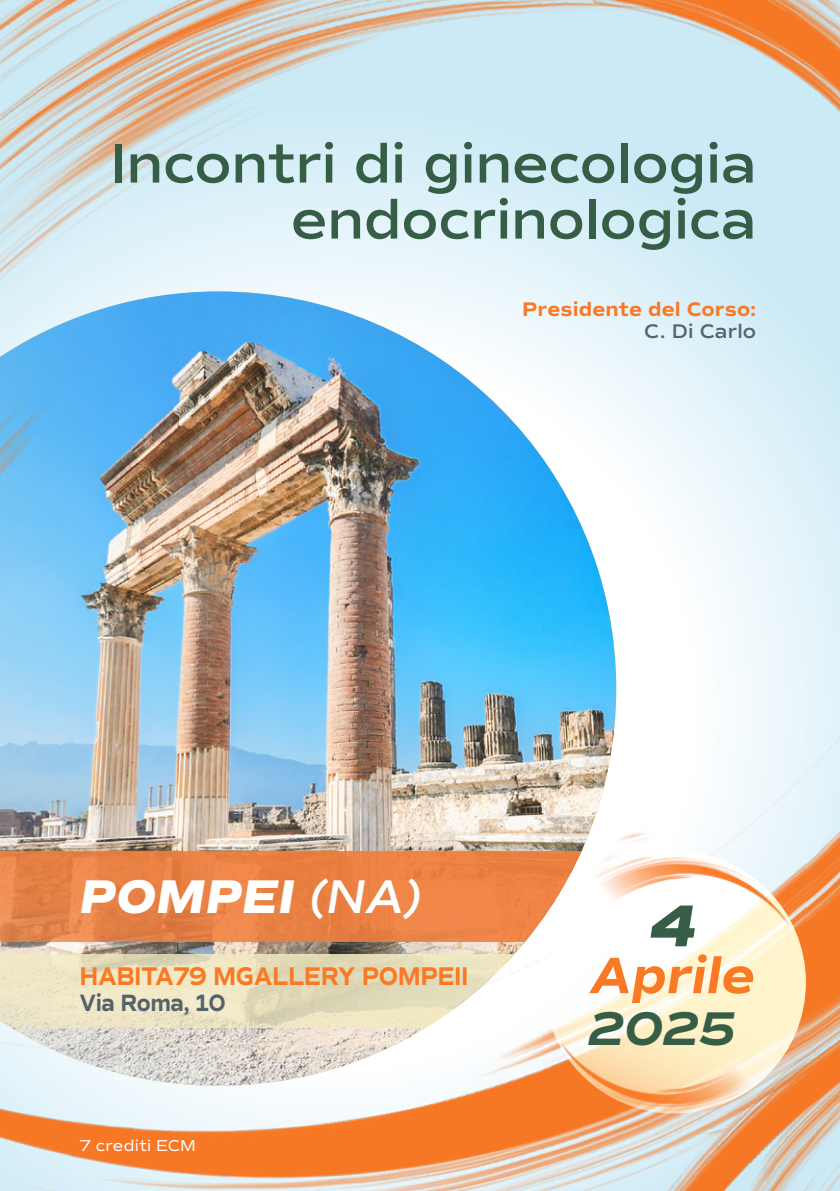
<style>
.page{position:relative;width:840px;height:1191px;background:#fff}
.page>*{position:absolute;margin:0;border:0;box-sizing:border-box;transform-origin:0 0}
.t1{font:italic 800 60px "Commuters Sans";color:#365e47}
.t2{font:600 56px/56px "Commuters Sans";letter-spacing:-.005em;color:#365e47;text-align:right}
.t3{font:italic 700 52px "Commuters Sans";letter-spacing:-.01em;color:#f97925}
.t4{font:italic 800 48px "Commuters Sans";color:#fff}
.t5{font:italic 700 48px "Commuters Sans";color:#365e47}
.t6{font:700 26px "Commuters Sans";letter-spacing:-.02em;color:#f97925;scale:.88 1}
.t7{font:700 24px "Commuters Sans";letter-spacing:-.02em;color:#54626c;scale:.88 1}
.t8{font:700 20px "Commuters Sans";letter-spacing:.005em;color:#f97925}
.t9{font:600 20px "Commuters Sans";letter-spacing:.01em;color:#54626c}
.t10{font:16px "Commuters Sans";letter-spacing:.01em;color:#fff}
.s1{font-weight:600}
</style>
<div class="page">
<img style="left:0;top:743px;width:183px;height:448px">
<img style="left:183px;top:743px;width:656px;height:448px">
<svg style="left:543px;top:851px;width:262px;height:262px;fill:#fff5d0"></svg>
<img style="left:556px;top:1034px;width:201px;height:105px">
<img style="left:591px;top:828px;width:201px;height:105px">
<img style="left:0;top:0;width:839px;height:743px">
<img style="left:569px;top:0;width:270px;height:352px">
<svg style="left:0;top:851px;width:603px;height:90px;background:#eb8b54"></svg>
<svg style="left:0;top:953px;width:603px;height:74px"></svg>
<p class="t2" style="left:110px;top:136px;width:647px">Incontri di ginecologia endocrinologica</p>
<p class="t8" style="left:522px;top:296px;width:235px">Presidente del Corso:</p>
<p class="t9" style="left:644px;top:318px;width:113px">C. Di Carlo</p>
<p class="t4" style="left:79px;top:867px;width:343px">POMPEI <span class="s1">(NA)</span></p>
<p class="t6" style="left:79px;top:960px;width:443px">HABITA79 MGALLERY POMPEII</p>
<p class="t7" style="left:79px;top:988px;width:168px">Via Roma, 10</p>
<p class="t10" style="left:79px;top:1135px;width:118px">7 crediti ECM</p>
<p class="t1" style="left:649px;top:889px;width:49px">4</p>
<p class="t3" style="left:589px;top:943px;width:167px">Aprile</p>
<p class="t5" style="left:588px;top:999px;width:149px">2025</p>
</div>
